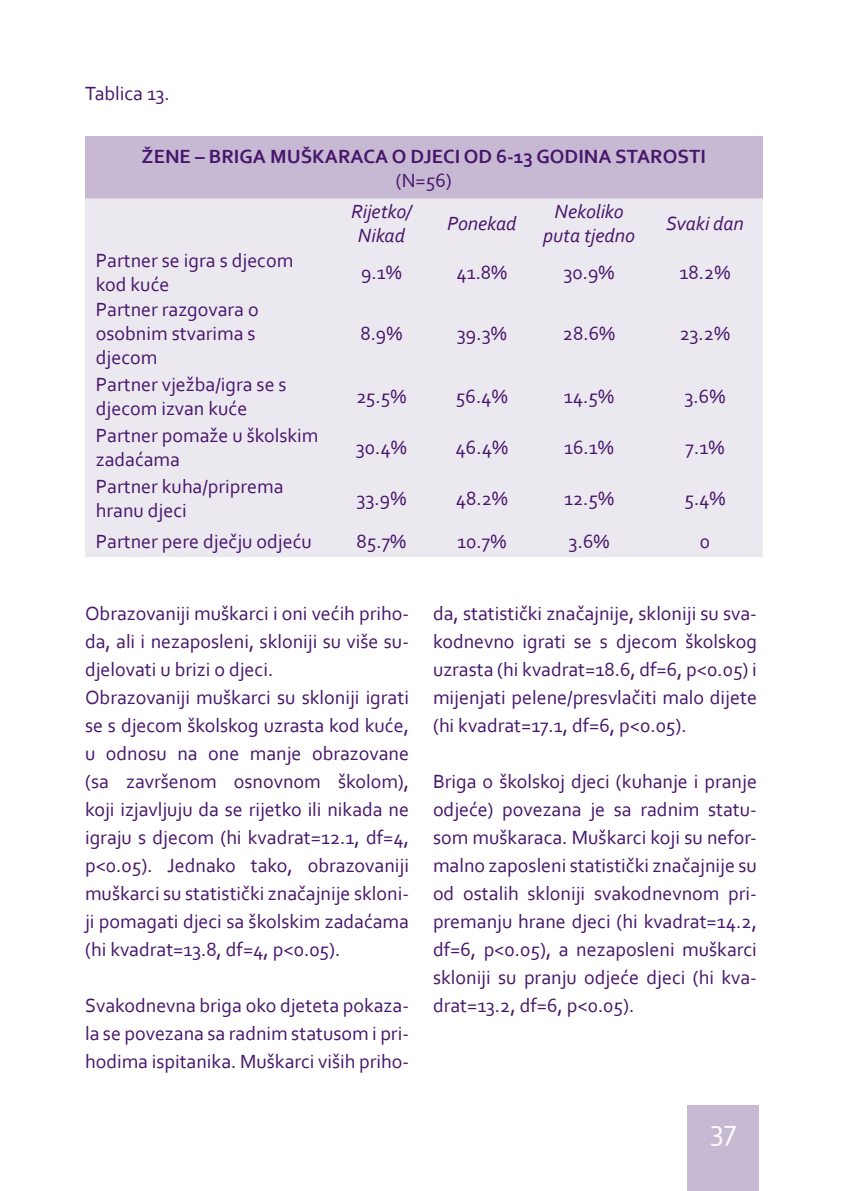
<style>
.page{position:relative;width:842px;height:1191px;background:#fff}
.page>*{position:absolute;margin:0;border:0;box-sizing:border-box;transform-origin:0 0}
.t1{font:30px "Corbel";color:#fff}
.t2{font:20px/28px "Corbel";color:#46166b}
.t3{font:italic 20px/24px "Corbel";color:#46166b;text-align:center}
.t4{font:700 20px "Corbel";color:#46166b}
</style>
<div class="page">
<div style="left:85px;top:136px;width:678px;height:62px;background:#c7b9d3"></div>
<div style="left:85px;top:198px;width:678px;height:359px;background:#ece8f0"></div>
<div style="left:687px;top:1106px;width:71px;height:85px;background:#c7b9d3"></div>
<p class="t2" style="left:85px;top:79px;width:86px">Tablica 13.</p>
<p class="t4" style="left:142px;top:144px;width:566px">ŽENE – BRIGA MUŠKARACA O DJECI OD 6-13 GODINA STAROSTI</p>
<p class="t2" style="left:396px;top:166px;width:58px">(N=56)</p>
<p class="t3" style="left:351px;top:199px;width:62px">Rijetko/<br>Nikad</p>
<p class="t3" style="left:543px;top:199px;width:93px">Nekoliko puta tjedno</p>
<p class="t3" style="left:447px;top:211px;width:71px">Ponekad</p>
<p class="t3" style="left:666px;top:211px;width:79px">Svaki dan</p>
<p class="t2" style="left:96px;top:247px;width:199px;line-height:24px">Partner se igra s djecom kod kuće</p>
<p class="t2" style="left:96px;top:297px;width:164px;line-height:24px">Partner razgovara o osobnim stvarima s djecom</p>
<p class="t2" style="left:96px;top:372px;width:192px;line-height:24px">Partner vježba/igra se s djecom izvan kuće</p>
<p class="t2" style="left:96px;top:423px;width:224px;line-height:24px">Partner pomaže u školskim zadaćama</p>
<p class="t2" style="left:96px;top:474px;width:189px;line-height:24px">Partner kuha/priprema hranu djeci</p>
<p class="t2" style="left:361px;top:257px;width:42px">9.1%</p>
<p class="t2" style="left:456px;top:257px;width:52px">41.8%</p>
<p class="t2" style="left:563px;top:257px;width:53px">30.9%</p>
<p class="t2" style="left:680px;top:257px;width:52px">18.2%</p>
<p class="t2" style="left:360px;top:319px;width:44px">8.9%</p>
<p class="t2" style="left:457px;top:319px;width:51px">39.3%</p>
<p class="t2" style="left:563px;top:319px;width:54px">28.6%</p>
<p class="t2" style="left:680px;top:319px;width:52px">23.2%</p>
<p class="t2" style="left:356px;top:382px;width:52px">25.5%</p>
<p class="t2" style="left:456px;top:382px;width:53px">56.4%</p>
<p class="t2" style="left:564px;top:382px;width:52px">14.5%</p>
<p class="t2" style="left:685px;top:382px;width:42px">3.6%</p>
<p class="t2" style="left:356px;top:433px;width:53px">30.4%</p>
<p class="t2" style="left:456px;top:433px;width:54px">46.4%</p>
<p class="t2" style="left:564px;top:433px;width:51px">16.1%</p>
<p class="t2" style="left:686px;top:433px;width:40px">7.1%</p>
<p class="t2" style="left:356px;top:484px;width:51px">33.9%</p>
<p class="t2" style="left:456px;top:484px;width:54px">48.2%</p>
<p class="t2" style="left:564px;top:484px;width:52px">12.5%</p>
<p class="t2" style="left:684px;top:484px;width:43px">5.4%</p>
<p class="t2" style="left:96px;top:526px;width:218px">Partner pere dječju odjeću</p>
<p class="t2" style="left:356px;top:526px;width:51px">85.7%</p>
<p class="t2" style="left:457px;top:526px;width:51px">10.7%</p>
<p class="t2" style="left:569px;top:526px;width:42px">3.6%</p>
<p class="t2" style="left:700px;top:526px;width:12px">0</p>
<p class="t2" style="left:85px;top:599px;width:325px">Obrazovaniji muškarci i oni većih priho&shy;da, ali i nezaposleni, skloniji su više su&shy;djelovati u brizi o djeci.<br>Obrazovaniji muškarci su skloniji igrati se s djecom školskog uzrasta kod kuće, u odnosu na one manje obrazovane (sa završenom osnovnom školom), koji izjavljuju da se rijetko ili nikada ne igraju s djecom (hi kvadrat=12.1, df=4, p&lt;0.05). Jednako tako, obrazovaniji muškarci su statistički značajnije skloni&shy;ji pomagati djeci sa školskim zadaćama (hi kvadrat=13.8, df=4, p&lt;0.05).</p>
<p class="t2" style="left:85px;top:991px;width:325px;text-align:justify">Svakodnevna briga oko djeteta pokaza&shy;la se povezana sa radnim statusom i pri&shy;hodima ispitanika. Muškarci viših priho-</p>
<p class="t2" style="left:433px;top:599px;width:325px;text-align:justify">da, statistički značajnije, skloniji su sva&shy;kodnevno igrati se s djecom školskog uzrasta (hi kvadrat=18.6, df=6, p&lt;0.05) i mijenjati pelene/presvlačiti malo dijete (hi kvadrat=17.1, df=6, p&lt;0.05).</p>
<p class="t2" style="left:433px;top:767px;width:325px;text-align:justify">Briga o školskoj djeci (kuhanje i pranje odjeće) povezana je sa radnim statu&shy;som muškaraca. Muškarci koji su nefor&shy;malno zaposleni statistički značajnije su od ostalih skloniji svakodnevnom pri&shy;premanju hrane djeci (hi kvadrat=14.2, df=6, p&lt;0.05), a nezaposleni muškarci skloniji su pranju odjeće djeci (hi kva&shy;drat=13.2, df=6, p&lt;0.05).</p>
<h1 class="t1" style="left:710px;top:1111px;width:28px">37</h1>
</div>
